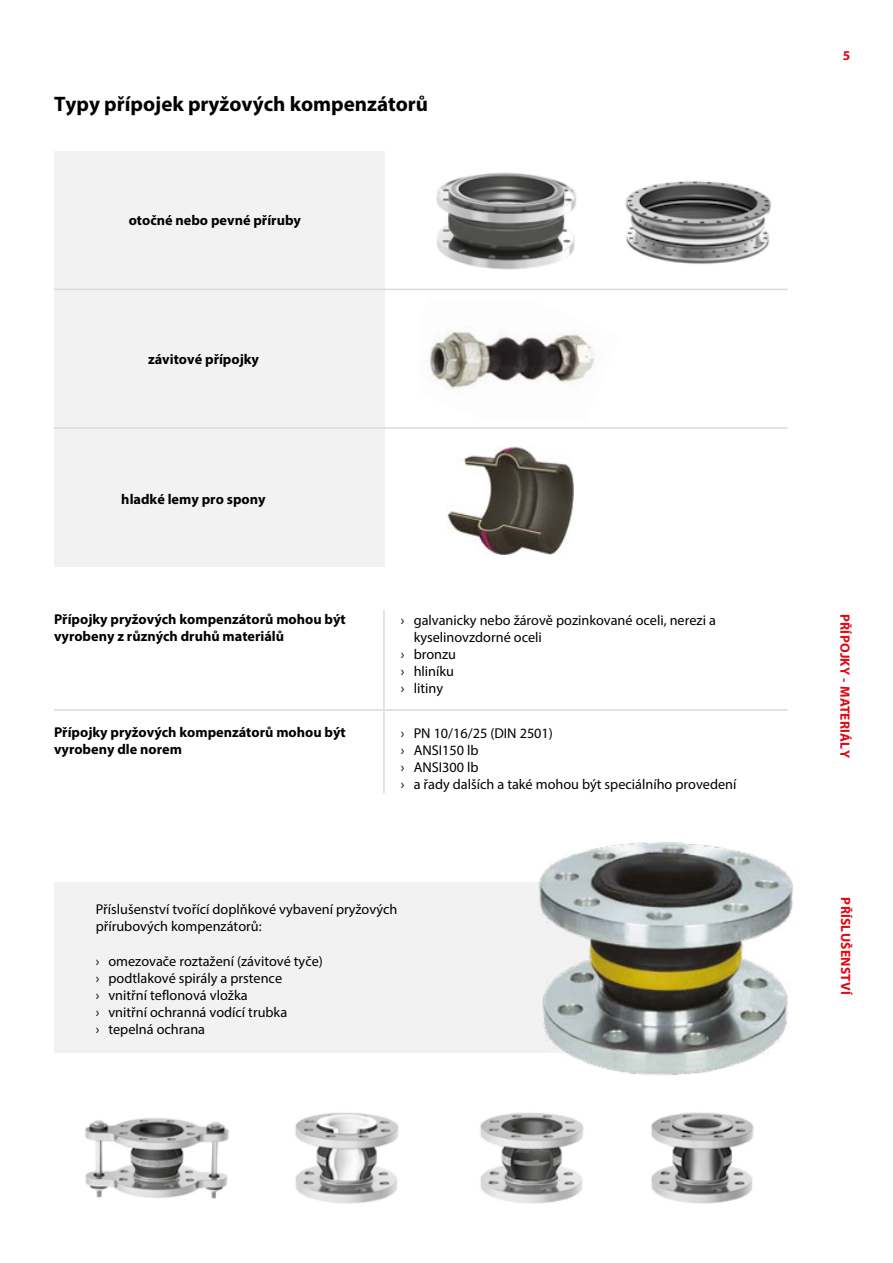
<style>
.page{position:relative;width:893px;height:1263px;background:#fff}
.page>*{position:absolute;margin:0;border:0;box-sizing:border-box;transform-origin:0 0}
.t1{font:700 21px "Myriad Pro";color:#000}
.t2{font:14.25px/17.1px "Myriad Pro";color:#000}
.t3{font:700 14.25px/17.1px "Myriad Pro";color:#000}
.t4{font:700 13.5px "Myriad Pro";letter-spacing:.02em;color:#e30613}
</style>
<div class="page">
<hr style="left:383px;top:610px;width:2px;height:99px;background:#dadada">
<hr style="left:54px;top:709px;width:330px;height:2px;background:#dadada">
<hr style="left:384px;top:709px;width:403px;height:2px;background:#dadada">
<hr style="left:383px;top:711px;width:2px;height:82px;background:#dadada">
<img style="left:436px;top:172px;width:141px;height:98px">
<img style="left:625px;top:180px;width:146px;height:84px">
<img style="left:427px;top:330px;width:168px;height:60px">
<img style="left:447px;top:446px;width:126px;height:108px">
<div style="left:54px;top:152px;width:330px;height:415px;background:#f2f2f2"></div>
<hr style="left:54px;top:289px;width:733px;height:1px;background:#dadada">
<hr style="left:54px;top:427px;width:733px;height:2px;background:#dadada">
<div style="left:54px;top:882px;width:598px;height:171px;background:#f2f2f2"></div>
<img style="left:539px;top:842px;width:254px;height:234px">
<img style="left:85px;top:1117px;width:144px;height:82px">
<img style="left:480px;top:1112px;width:104px;height:92px">
<img style="left:295px;top:1112px;width:104px;height:92px">
<img style="left:651px;top:1112px;width:103px;height:92px">
<h1 class="t1" style="left:54px;top:90px;width:376px">Typy přípojek pryžových kompenzátorů</h1>
<p class="t3" style="left:129px;top:212px;width:174px">otočné nebo pevné příruby</p>
<p class="t3" style="left:148px;top:350px;width:112px">závitové přípojky</p>
<p class="t3" style="left:121px;top:490px;width:146px">hladké lemy pro spony</p>
<p class="t3" style="left:54px;top:610px;width:293px">Přípojky pryžových kompenzátorů mohou být vyrobeny z různých druhů materiálů</p>
<p class="t2" style="left:401px;top:611px;width:316px">› galvanicky nebo žárově pozinkované oceli, nerezi a</p>
<p class="t2" style="left:414px;top:628px;width:130px">kyselinovzdorné oceli</p>
<p class="t2" style="left:401px;top:645px;width:57px">› bronzu</p>
<p class="t2" style="left:401px;top:662px;width:55px">› hliníku</p>
<p class="t2" style="left:401px;top:679px;width:44px">› litiny</p>
<p class="t3" style="left:54px;top:723px;width:293px">Přípojky pryžových kompenzátorů mohou být vyrobeny dle norem</p>
<p class="t2" style="left:401px;top:724px;width:337px">› PN 10/16/25 (DIN 2501)<br>› ANSI150 lb<br>› ANSI300 lb<br>› a řady dalších a také mohou být speciálního provedení</p>
<p class="t2" style="left:96px;top:900px;width:303px">Příslušenství tvořící doplňkové vybavení pryžových přírubových kompenzátorů:</p>
<p class="t2" style="left:96px;top:952px;width:229px">› omezovače roztažení (závitové tyče) › podtlakové spirály a prstence<br>› vnitřní teflonová vložka<br>› vnitřní ochranná vodící trubka<br>› tepelná ochrana</p>
<p class="t4" style="left:843px;top:46px;width:9px">5</p>
<p class="t4" style="left:854px;top:614px;width:145px;rotate:90deg">PŘÍPOJKY - MATERIÁLY</p>
<p class="t4" style="left:854px;top:897px;width:99px;rotate:90deg">PŘÍSLUŠENSTVÍ</p>
</div>
